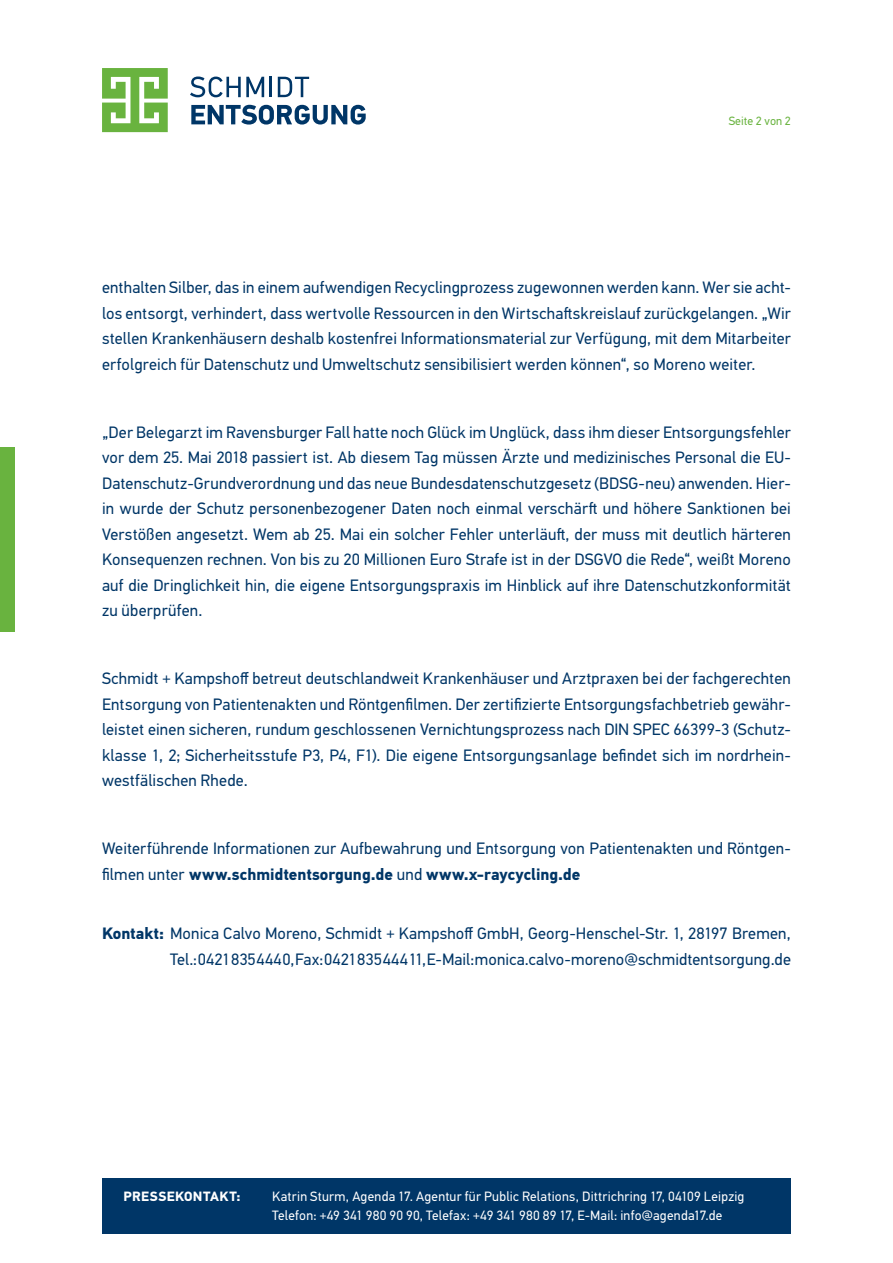
<style>
.page{position:relative;width:893px;height:1263px;background:#fff}
.page>*{position:absolute;margin:0;border:0;box-sizing:border-box;transform-origin:0 0}
.t1{font:16.5px/25.5px "PF Din Text Pro";letter-spacing:.01em;color:#003667;text-align:justify}
.t2{font:13.5px/19.6px "PF Din Text Pro";letter-spacing:.02em;color:#fff}
.t3{font:700 13.5px "PF Din Text Pro";letter-spacing:.035em;color:#fff}
.t4{font:12px "PF Din Text Pro";color:#69b33f}
.s1{font-weight:700}
</style>
<div class="page">
<div style="left:0;top:446px;width:15px;height:185px;background:#69b33f"></div>
<div style="left:102px;top:1178px;width:689px;height:55px;background:#003667"></div>
<svg style="left:191px;top:105px;width:175px;height:20px"></svg>
<svg style="left:190px;top:77px;width:74px;height:20px"></svg>
<hr style="left:269px;top:77px;width:3px;height:20px;background:#003667">
<svg style="left:278px;top:77px;width:31px;height:20px"></svg>
<svg style="left:102px;top:68px;width:66px;height:64px"></svg>
<p class="t4" style="left:729px;top:113px;width:64px">Seite 2 von 2</p>
<p class="t1" style="left:102px;top:275px;width:690px">enthalten Silber, das in einem aufwendigen Recyclingprozess zugewonnen werden kann. Wer sie acht&shy;los entsorgt, verhindert, dass wertvolle Ressourcen in den Wirtschaftskreislauf zurückgelangen. „Wir stellen Krankenhäusern deshalb kostenfrei Informationsmaterial zur Verfügung, mit dem Mitarbeiter erfolgreich für Datenschutz und Umweltschutz sensibilisiert werden können“, so Moreno weiter.</p>
<p class="t1" style="left:102px;top:419px;width:690px">„Der Belegarzt im Ravensburger Fall hatte noch Glück im Unglück, dass ihm dieser Entsorgungsfehler vor dem 25. Mai 2018 passiert ist. Ab diesem Tag müssen Ärzte und medizinisches Personal die EU-Datenschutz-Grundverordnung und das neue Bundesdatenschutzgesetz (BDSG-neu) anwenden. Hier&shy;in wurde der Schutz personenbezogener Daten noch einmal verschärft und höhere Sanktionen bei Verstößen angesetzt. Wem ab 25. Mai ein solcher Fehler unterläuft, der muss mit deutlich härteren Konsequenzen rechnen. Von bis zu 20 Millionen Euro Strafe ist in der DSGVO die Rede“, weißt Moreno auf die Dringlichkeit hin, die eigene Entsorgungspraxis im Hinblick auf ihre Datenschutzkonformität zu überprüfen.</p>
<p class="t1" style="left:102px;top:666px;width:690px">Schmidt + Kampshoff betreut deutschlandweit Krankenhäuser und Arztpraxen bei der fachgerechten Entsorgung von Patientenakten und Röntgenfilmen. Der zertifizierte Entsorgungsfachbetrieb gewähr&shy;leistet einen sicheren, rundum geschlossenen Vernichtungsprozess nach DIN SPEC 66399-3 (Schutz&shy;klasse 1, 2; Sicherheitsstufe P3, P4, F1). Die eigene Entsorgungsanlage befindet sich im nordrhein&shy;westfälischen Rhede.</p>
<p class="t1" style="left:102px;top:836px;width:689px">Weiterführende Informationen zur Aufbewahrung und Entsorgung von Patientenakten und Röntgen&shy;filmen unter <span class="s1">www.schmidtentsorgung.de</span> und <span class="s1">www.x-raycycling.de</span></p>
<p class="t1" style="left:102px;top:921px;width:690px;text-align:right"><span class="s1">Kontakt:</span> Monica Calvo Moreno, Schmidt + Kampshoff GmbH, Georg-Henschel-Str. 1, 28197 Bremen,<br>Tel.: 0421 835 444 0, Fax: 0421 835 444 11, E-Mail: monica.calvo-moreno@schmidtentsorgung.de</p>
<p class="t3" style="left:123px;top:1188px;width:118px">PRESSEKONTAKT:</p>
<p class="t2" style="left:272px;top:1186px;width:474px">Katrin Sturm, Agenda 17. Agentur für Public Relations, Dittrichring 17, 04109 Leipzig<br>Telefon: +49 341 980 90 90, Telefax: +49 341 980 89 17, E-Mail: info@agenda17.de</p>
</div>
